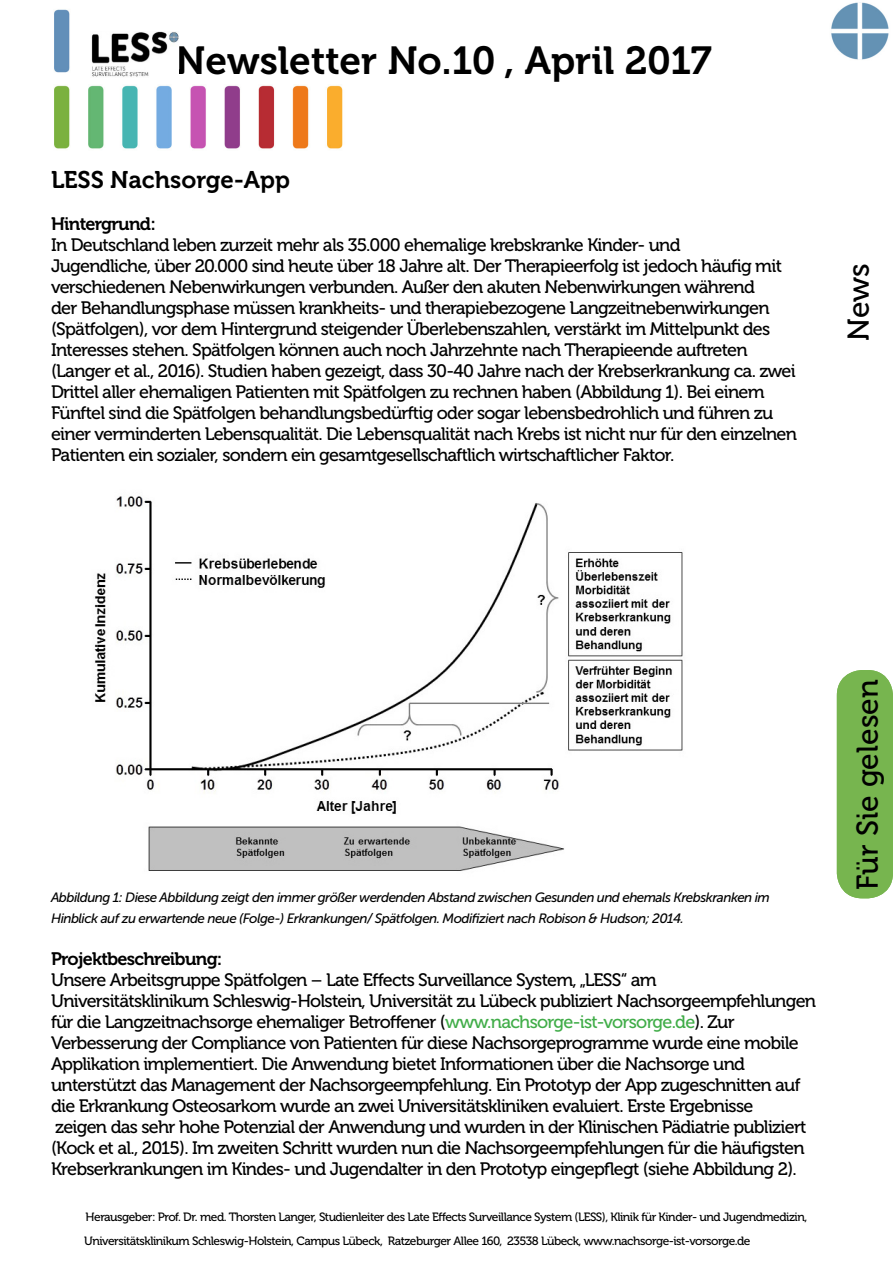
<style>
.page{position:relative;width:893px;height:1263px;background:#fff}
.page>*{position:absolute;margin:0;border:0;box-sizing:border-box;transform-origin:0 0}
.t1{font:39px "Museo 700";color:#000}
.t2{font:30px "Museo 500";color:#000}
.t3{font:24px "Museo 700";color:#000}
.t4{font:18px/21px "Museo 500";letter-spacing:-.04em;color:#000}
.t5{font:18px "Museo 700";letter-spacing:-.04em;color:#000}
.t6{font:italic 13.5px/21px "Museo Sans 500";letter-spacing:-.04em;color:#000}
.t7{font:12px/23.4px "Museo 500";letter-spacing:-.04em;color:#000}
.s1{color:#41ad49}
</style>
<div class="page">
<img style="left:54px;top:9px;width:289px;height:140px">
<img style="left:831px;top:2px;width:58px;height:58px">
<img style="left:90px;top:31px;width:88px;height:46px">
<img style="left:94px;top:496px;width:589px;height:375px">
<div style="left:841px;top:674px;width:47px;height:220px;background:#77b54f;border-radius:21px"></div>
<div style="left:837px;top:670px;width:56px;height:228px;border:9px solid #77b54f;border-radius:21px"></div>
<h1 class="t1" style="left:176px;top:39px;width:538px">Newsletter No.10 , April 2017</h1>
<h3 class="t3" style="left:51px;top:166px;width:240px">LESS Nachsorge-App</h3>
<p class="t5" style="left:51px;top:214px;width:106px">Hintergrund:</p>
<p class="t4" style="left:51px;top:235px;width:747px">In Deutschland leben zurzeit mehr als 35.000 ehemalige krebskranke Kinder- und<br>Jugendliche, über 20.000 sind heute über 18 Jahre alt. Der Therapieerfolg ist jedoch häufig mit verschiedenen Nebenwirkungen verbunden. Außer den akuten Nebenwirkungen während<br>der Behandlungsphase müssen krankheits- und therapiebezogene Langzeitnebenwirkungen (Spätfolgen), vor dem Hintergrund steigender Überlebenszahlen, verstärkt im Mittelpunkt des Interesses stehen. Spätfolgen können auch noch Jahrzehnte nach Therapieende auftreten (Langer et al., 2016). Studien haben gezeigt, dass 30-40 Jahre nach der Krebserkrankung ca. zwei Drittel aller ehemaligen Patienten mit Spätfolgen zu rechnen haben (Abbildung 1). Bei einem Fünftel sind die Spätfolgen behandlungsbedürftig oder sogar lebensbedrohlich und führen zu einer verminderten Lebensqualität. Die Lebensqualität nach Krebs ist nicht nur für den einzelnen Patienten ein sozialer, sondern ein gesamtgesellschaftlich wirtschaftlicher Faktor.</p>
<h2 class="t2" style="left:842px;top:341px;width:79px;rotate:-90deg">News</h2>
<p class="t6" style="left:51px;top:887px;width:720px">Abbildung 1: Diese Abbildung zeigt den immer größer werdenden Abstand zwischen Gesunden und ehemals Krebskranken im<br>Hinblick auf zu erwartende neue (Folge-) Erkrankungen/ Spätfolgen. Modifiziert nach Robison &amp; Hudson; 2014.</p>
<p class="t5" style="left:51px;top:949px;width:173px">Projektbeschreibung:</p>
<p class="t4" style="left:51px;top:970px;width:767px">Unsere Arbeitsgruppe Spätfolgen – Late Effects Surveillance System, „LESS“ am Universitätsklinikum Schleswig-Holstein, Universität zu Lübeck publiziert Nachsorgeempfehlungen für die Langzeitnachsorge ehemaliger Betroffener (<span class="s1">www.nachsorge-ist-vorsorge.de</span>). Zur Verbesserung der Compliance von Patienten für diese Nachsorgeprogramme wurde eine mobile Applikation implementiert. Die Anwendung bietet Informationen über die Nachsorge und unterstützt das Management der Nachsorgeempfehlung. Ein Prototyp der App zugeschnitten auf die Erkrankung Osteosarkom wurde an zwei Universitätskliniken evaluiert. Erste Ergebnisse<br>zeigen das sehr hohe Potenzial der Anwendung und wurden in der Klinischen Pädiatrie publiziert (Kock et al., 2015). Im zweiten Schritt wurden nun die Nachsorgeempfehlungen für die häufigsten Krebserkrankungen im Kindes- und Jugendalter in den Prototyp eingepflegt (siehe Abbildung 2).</p>
<p class="t7" style="left:84px;top:1205px;width:725px">Herausgeber: Prof. Dr. med. Thorsten Langer, Studienleiter des Late Effects Surveillance System (LESS), Klinik für Kinder- und Jugendmedizin,<br>Universitätsklinikum Schleswig-Holstein, Campus Lübeck, Ratzeburger Allee 160, 23538 Lübeck, www.nachsorge-ist-vorsorge.de</p>
<h2 class="t2" style="left:851px;top:890px;width:212px;rotate:-90deg">Für Sie gelesen</h2>
<h2 class="t2" style="left:851px;top:874px;width:197px;rotate:-90deg">ragen an LESS</h2>
</div>
